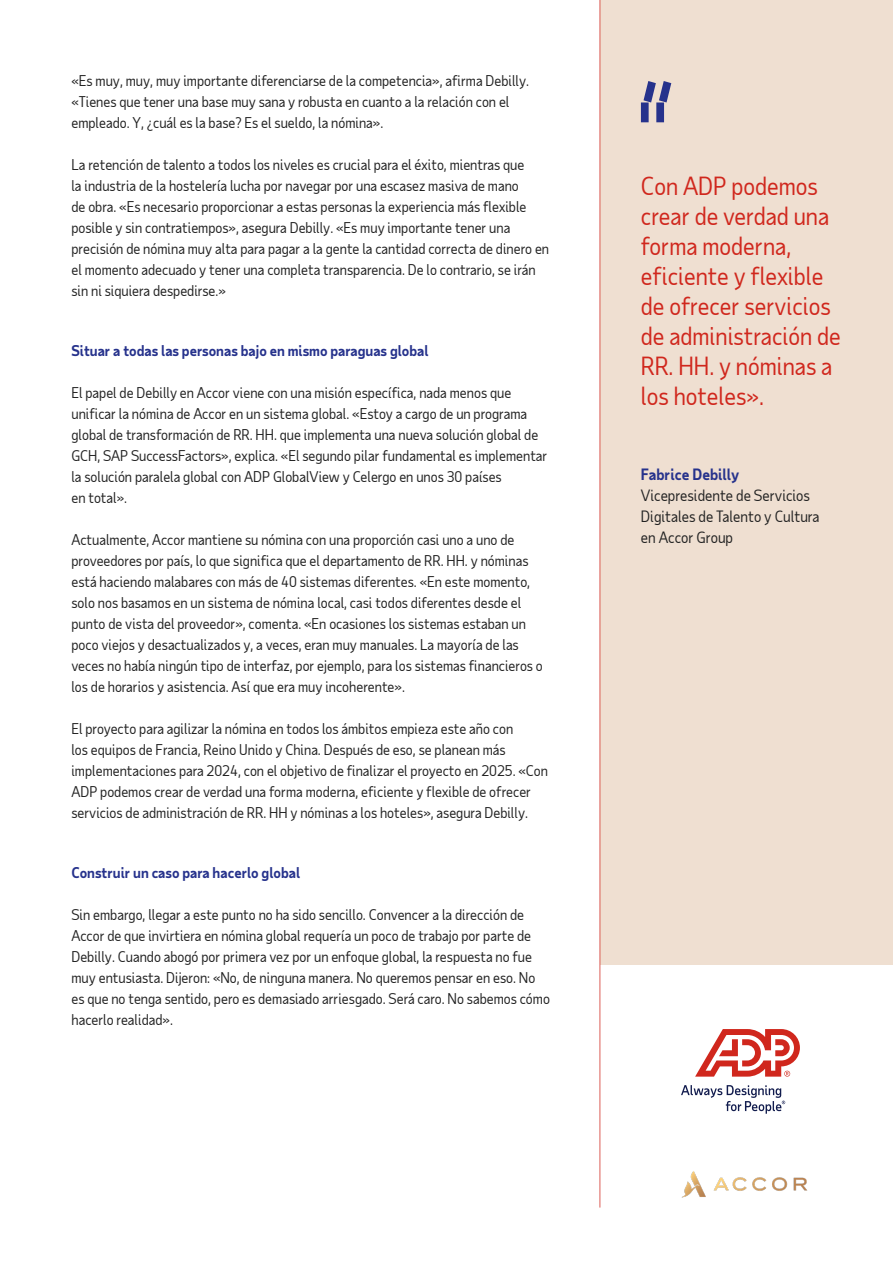
<style>
.page{position:relative;width:893px;height:1263px;background:#fff}
.page>*{position:absolute;margin:0;border:0;box-sizing:border-box;transform-origin:0 0}
.Accent_-_quote{font:24px/30px "Taub Sans";color:#d0271d}
.Accent_-_quote-2{font:15px/21px "Taub Sans";color:#222}
.Body{font:14.25px/21px "Taub Sans";color:#222}
.Body-2{font:700 14.25px "Taub Sans";color:#26328c}
.s1{font-weight:700;color:#26328c}
</style>
<div class="page">
<div style="left:600px;top:0;width:293px;height:964px;background:#efdfd1"></div>
<svg style="left:641px;top:81px;width:30px;height:41px"></svg>
<svg style="left:681px;top:1085px;width:104px;height:29px"></svg>
<svg style="left:695px;top:1029px;width:105px;height:47px"></svg>
<img style="left:681px;top:1171px;width:127px;height:27px">
<hr style="left:599px;top:0;width:2px;height:1207px;background:#d0271d">
<p class="Body" style="left:71px;top:70px;width:459px">«Es muy, muy, muy importante diferenciarse de la competencia», afirma Debilly. «Tienes que tener una base muy sana y robusta en cuanto a la relación con el empleado. Y, ¿cuál es la base? Es el sueldo, la nómina».</p>
<p class="Body" style="left:71px;top:154px;width:479px">La retención de talento a todos los niveles es crucial para el éxito, mientras que<br>la industria de la hostelería lucha por navegar por una escasez masiva de mano<br>de obra. «Es necesario proporcionar a estas personas la experiencia más flexible posible y sin contratiempos», asegura Debilly. «Es muy importante tener una precisión de nómina muy alta para pagar a la gente la cantidad correcta de dinero en el momento adecuado y tener una completa transparencia. De lo contrario, se irán sin ni siquiera despedirse.»</p>
<p class="Body-2" style="left:71px;top:342px;width:359px">Situar a todas las personas bajo en mismo paraguas global</p>
<p class="Body" style="left:71px;top:382px;width:477px">El papel de Debilly en Accor viene con una misión específica, nada menos que unificar la nómina de Accor en un sistema global. «Estoy a cargo de un programa global de transformación de RR. HH. que implementa una nueva solución global de GCH, SAP SuccessFactors», explica. «El segundo pilar fundamental es implementar la solución paralela global con ADP GlobalView y Celergo en unos 30 países<br>en total».</p>
<p class="Body" style="left:71px;top:529px;width:473px">Actualmente, Accor mantiene su nómina con una proporción casi uno a uno de proveedores por país, lo que significa que el departamento de RR. HH. y nóminas está haciendo malabares con más de 40 sistemas diferentes. «En este momento, solo nos basamos en un sistema de nómina local, casi todos diferentes desde el punto de vista del proveedor», comenta. «En ocasiones los sistemas estaban un poco viejos y desactualizados y, a veces, eran muy manuales. La mayoría de las veces no había ningún tipo de interfaz, por ejemplo, para los sistemas financieros o los de horarios y asistencia. Así que era muy incoherente».</p>
<p class="Body" style="left:71px;top:718px;width:478px">El proyecto para agilizar la nómina en todos los ámbitos empieza este año con<br>los equipos de Francia, Reino Unido y China. Después de eso, se planean más implementaciones para 2024, con el objetivo de finalizar el proyecto en 2025. «Con ADP podemos crear de verdad una forma moderna, eficiente y flexible de ofrecer servicios de administración de RR. HH y nóminas a los hoteles», asegura Debilly.</p>
<p class="Body-2" style="left:71px;top:864px;width:230px">Construir un caso para hacerlo global</p>
<p class="Body" style="left:71px;top:904px;width:480px">Sin embargo, llegar a este punto no ha sido sencillo. Convencer a la dirección de Accor de que invirtiera en nómina global requería un poco de trabajo por parte de Debilly. Cuando abogó por primera vez por un enfoque global, la respuesta no fue muy entusiasta. Dijeron: «No, de ninguna manera. No queremos pensar en eso. No es que no tenga sentido, pero es demasiado arriesgado. Será caro. No sabemos cómo hacerlo realidad».</p>
<p class="Accent_-_quote" style="left:641px;top:171px;width:201px">Con ADP podemos crear de verdad una forma moderna, eficiente y flexible de ofrecer servicios de administración de<br>RR. HH. y nóminas a los hoteles».</p>
<p class="Accent_-_quote-2" style="left:641px;top:464px;width:180px"><span class="s1">Fabrice Debilly<br></span>Vicepresidente de Servicios<br>Digitales de Talento y Cultura en Accor Group</p>
</div>
